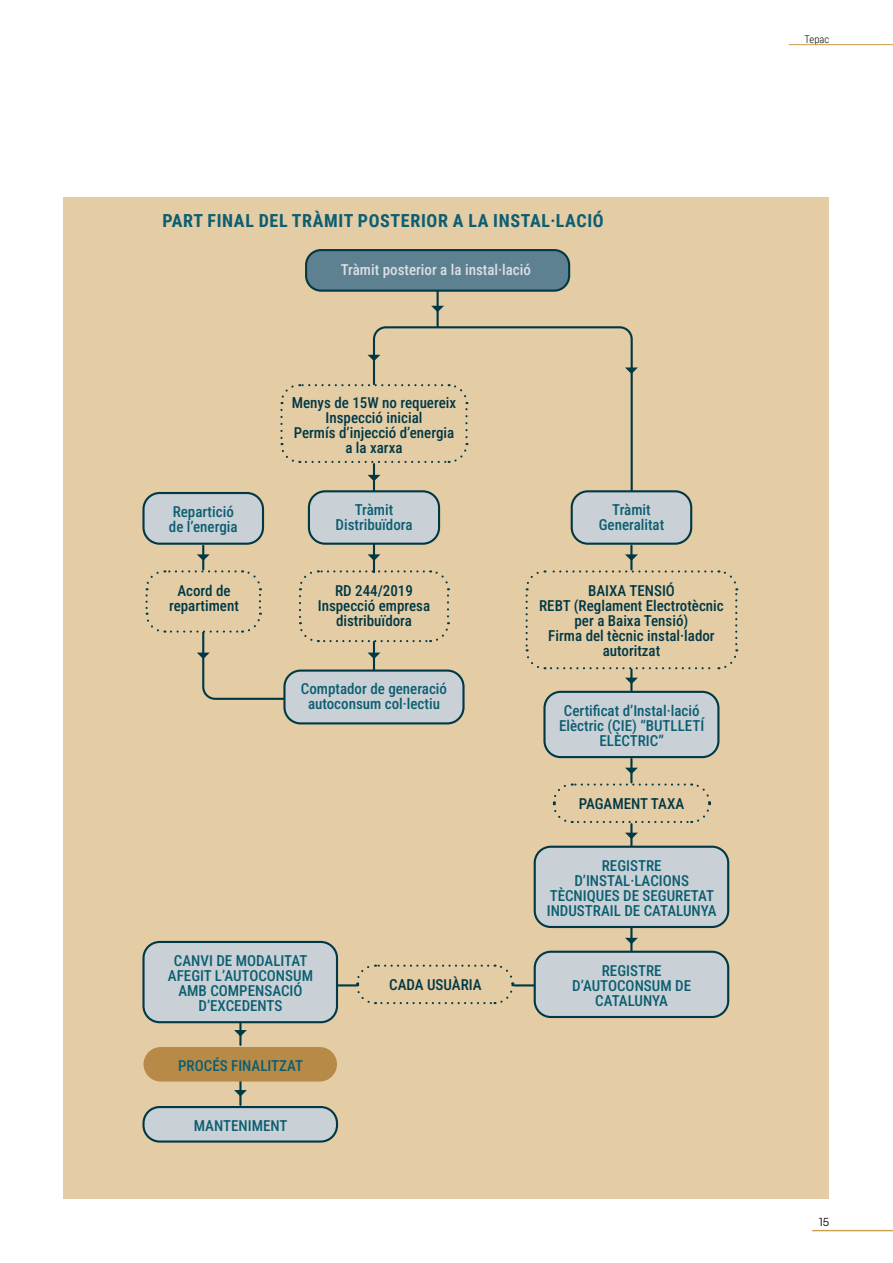
<style>
.page{position:relative;width:893px;height:1263px;background:#fff}
.page>*{position:absolute;margin:0;border:0;box-sizing:border-box;transform-origin:0 0}
.t1{font:700 18px "Roboto Condensed";letter-spacing:.035em;color:#0c5e70}
.t2{font:500 15px/15px "Roboto Condensed";color:#0c5e70;text-align:center}
.t3{font:500 15px/15px "Roboto Condensed";color:#003845;text-align:center}
.t4{font:500 15px "Roboto Condensed";color:#dbdfe3}
.t5{font:12px "General Sans";color:#000}
.t6{font:300 10.5px "Roboto Condensed";color:#000}
</style>
<div class="page">
<div style="left:64px;top:197px;width:765px;height:1002px;background:#e4cca5"></div>
<div style="left:572px;top:491px;width:119px;height:53px;background:#c9d1d7;border-radius:16px"></div>
<div style="left:571px;top:490px;width:121px;height:55px;border:2px solid #003845;border-radius:16px"></div>
<div style="left:544px;top:692px;width:174px;height:65px;background:#c9d1d7;border-radius:16px"></div>
<div style="left:543px;top:691px;width:176px;height:67px;border:2px solid #003845;border-radius:16px"></div>
<svg style="left:525px;top:569px;width:213px;height:101px"></svg>
<svg style="left:552px;top:782px;width:159px;height:42px"></svg>
<hr style="left:437px;top:283px;width:2px;height:45px;background:#003845">
<svg style="left:431px;top:306px;width:13px;height:6px"></svg>
<svg style="left:368px;top:554px;width:12px;height:7px"></svg>
<svg style="left:625px;top:554px;width:13px;height:7px"></svg>
<svg style="left:625px;top:678px;width:13px;height:6px"></svg>
<svg style="left:625px;top:768px;width:13px;height:6px"></svg>
<svg style="left:625px;top:833px;width:13px;height:6px"></svg>
<svg style="left:625px;top:938px;width:13px;height:6px"></svg>
<svg style="left:234px;top:1030px;width:13px;height:5px"></svg>
<svg style="left:234px;top:1090px;width:13px;height:5px"></svg>
<svg style="left:197px;top:554px;width:13px;height:7px"></svg>
<div style="left:306px;top:250px;width:263px;height:41px;background:#5e8192;border-radius:15px"></div>
<div style="left:305px;top:249px;width:265px;height:43px;border:2px solid #003845;border-radius:15px"></div>
<svg style="left:280px;top:325px;width:358px;height:167px"></svg>
<hr style="left:373px;top:464px;width:2px;height:34px;background:#003845">
<hr style="left:630px;top:669px;width:2px;height:22px;background:#003845">
<hr style="left:373px;top:542px;width:2px;height:30px;background:#003845">
<hr style="left:202px;top:546px;width:2px;height:23px;background:#003845">
<hr style="left:630px;top:546px;width:2px;height:23px;background:#003845">
<hr style="left:630px;top:759px;width:2px;height:23px;background:#003845">
<hr style="left:630px;top:824px;width:2px;height:24px;background:#003845">
<hr style="left:630px;top:923px;width:2px;height:30px;background:#003845">
<hr style="left:239px;top:1015px;width:3px;height:30px;background:#003845">
<hr style="left:239px;top:1075px;width:3px;height:30px;background:#003845">
<hr style="left:514px;top:984px;width:20px;height:2px;background:#003845">
<svg style="left:338px;top:963px;width:177px;height:42px"></svg>
<div style="left:309px;top:491px;width:130px;height:53px;background:#c9d1d7;border-radius:16px"></div>
<div style="left:308px;top:490px;width:132px;height:55px;border:2px solid #003845;border-radius:16px"></div>
<div style="left:144px;top:493px;width:119px;height:51px;background:#c9d1d7;border-radius:16px"></div>
<div style="left:142px;top:492px;width:122px;height:53px;border:2px solid #003845;border-radius:16px"></div>
<div style="left:535px;top:847px;width:193px;height:80px;background:#c9d1d7;border-radius:16px"></div>
<div style="left:534px;top:846px;width:195px;height:82px;border:2px solid #003845;border-radius:16px"></div>
<div style="left:144px;top:942px;width:193px;height:80px;background:#c9d1d7;border-radius:16px"></div>
<div style="left:142px;top:941px;width:196px;height:82px;border:2px solid #003845;border-radius:16px"></div>
<div style="left:144px;top:1047px;width:193px;height:34px;background:#b78a47;border-radius:17px"></div>
<div style="left:144px;top:1107px;width:193px;height:34px;background:#c9d1d7;border-radius:16px"></div>
<div style="left:142px;top:1106px;width:196px;height:36px;border:2px solid #003845;border-radius:16px"></div>
<div style="left:535px;top:952px;width:193px;height:65px;background:#c9d1d7;border-radius:16px"></div>
<div style="left:534px;top:951px;width:195px;height:67px;border:2px solid #003845;border-radius:16px"></div>
<svg style="left:145px;top:569px;width:305px;height:131px"></svg>
<div style="left:284px;top:670px;width:179px;height:53px;background:#c9d1d7;border-radius:16px"></div>
<div style="left:283px;top:669px;width:182px;height:55px;border:2px solid #003845;border-radius:16px"></div>
<hr style="left:812px;top:1230px;width:81px;height:1px;background:#cb9c4b">
<hr style="left:789px;top:44px;width:104px;height:1px;background:#cb9c4b">
<p class="t1" style="left:163px;top:208px;width:443px">PART FINAL DEL TRÀMIT POSTERIOR A LA INSTAL·LACIÓ</p>
<p class="t4" style="left:341px;top:259px;width:192px">Tràmit posterior a la instal·lació</p>
<p class="t2" style="left:169px;top:503px;width:70px;text-align:left">Repartició de l’energia</p>
<p class="t3" style="left:292px;top:395px;width:166px">Menys de 15W no requereix<br>Inspecció inicial<br>Permís d’injecció d’energia a la xarxa</p>
<p class="t2" style="left:335px;top:502px;width:78px">Tràmit<br>Distribuïdora</p>
<p class="t2" style="left:599px;top:502px;width:67px">Tràmit<br>Generalitat</p>
<p class="t3" style="left:169px;top:582px;width:71px">Acord de repartiment</p>
<p class="t3" style="left:539px;top:582px;width:186px">BAIXA TENSIÓ<br>REBT (Reglament Electrotècnic per a Baixa Tensió)<br>Firma del tècnic instal·lador autoritzat</p>
<p class="t3" style="left:318px;top:582px;width:114px">RD 244/2019<br>Inspecció empresa distribuïdora</p>
<p class="t2" style="left:301px;top:681px;width:148px">Comptador de generació autoconsum col·lectiu</p>
<p class="t2" style="left:168px;top:952px;width:147px">CANVI DE MODALITAT<br>AFEGIT L’AUTOCONSUM<br>AMB COMPENSACIÓ<br>D’EXCEDENTS</p>
<p class="t2" style="left:178px;top:1057px;width:126px">PROCÉS FINALITZAT</p>
<p class="t2" style="left:194px;top:1117px;width:95px">MANTENIMENT</p>
<p class="t3" style="left:389px;top:976px;width:94px">CADA USUÀRIA</p>
<p class="t2" style="left:559px;top:702px;width:147px">Certificat d’Instal·lació<br>Elèctric (CIE) “BUTLLETÍ<br>ELÈCTRIC”</p>
<p class="t3" style="left:579px;top:795px;width:107px">PAGAMENT TAXA</p>
<p class="t2" style="left:547px;top:857px;width:171px">REGISTRE<br>D’INSTAL·LACIONS<br>TÈCNIQUES DE SEGURETAT<br>INDUSTRAIL DE CATALUNYA</p>
<p class="t2" style="left:572px;top:962px;width:120px">REGISTRE<br>D’AUTOCONSUM DE<br>CATALUNYA</p>
<p class="t6" style="left:805px;top:31px;width:26px">Tepac</p>
<p class="t5" style="left:819px;top:1214px;width:12px">15</p>
</div>
